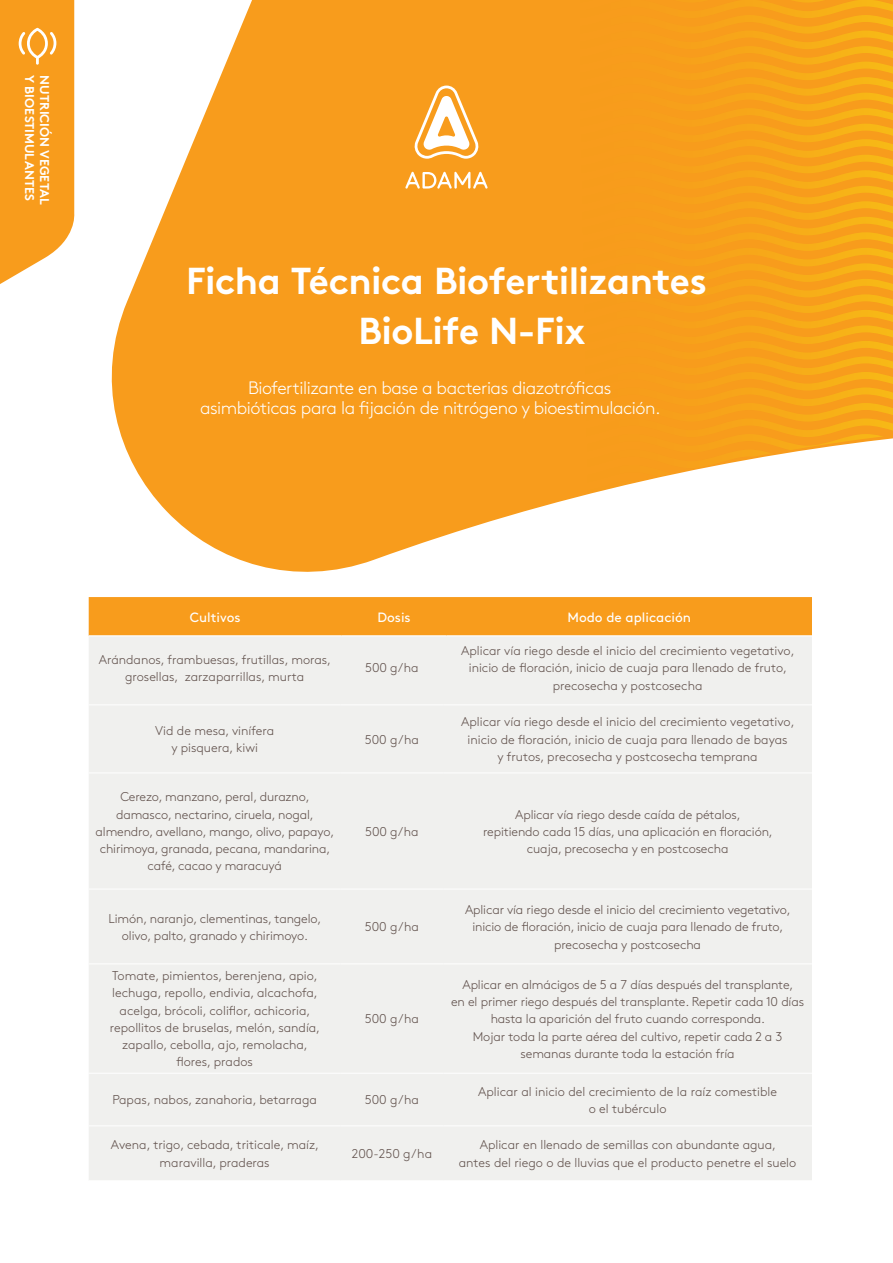
<style>
.page{position:relative;width:893px;height:1263px;background:#fff}
.page>*{position:absolute;margin:0;border:0;box-sizing:border-box;transform-origin:0 0}
.Product_Heading{font:700 37.5px "Brown Std";letter-spacing:-.015em;color:#fff}
.Green_Subhead{font:300 18px/19.5px "Brown Std";letter-spacing:-.025em;color:#fff;text-align:center}
.Table_Head{font:13.5px "Brown Std";color:#fff}
.Body{font:300 12.75px/17.2px "Brown Std";letter-spacing:-.005em;color:#5f4f4a;text-align:center}
.Product_Category{font:700 12.75px "Brown Std";color:#fff}
</style>
<div class="page">
<svg style="left:0;top:0;width:75px;height:284px;background:#f8a531"></svg>
<svg style="left:111px;top:0;width:469px;height:572px;fill:#f89c1c"></svg>
<svg style="left:580px;top:0;width:313px;height:497px;background:#f7a729"></svg>
<svg style="left:414px;top:86px;width:65px;height:73px"></svg>
<svg style="left:405px;top:172px;width:83px;height:17px"></svg>
<div style="left:89px;top:636px;width:723px;height:544px;background:#f0f0ee"></div>
<hr style="left:89px;top:705px;width:252px;height:1px;background:#fff">
<hr style="left:341px;top:705px;width:102px;height:1px;background:#fff">
<hr style="left:443px;top:705px;width:369px;height:1px;background:#fff">
<hr style="left:89px;top:773px;width:252px;height:1px;background:#fff">
<hr style="left:341px;top:773px;width:102px;height:1px;background:#fff">
<hr style="left:443px;top:773px;width:369px;height:1px;background:#fff">
<hr style="left:89px;top:889px;width:252px;height:1px;background:#fff">
<hr style="left:341px;top:889px;width:102px;height:1px;background:#fff">
<hr style="left:443px;top:889px;width:369px;height:1px;background:#fff">
<hr style="left:89px;top:964px;width:252px;height:1px;background:#fff">
<hr style="left:341px;top:964px;width:102px;height:1px;background:#fff">
<hr style="left:443px;top:964px;width:369px;height:1px;background:#fff">
<hr style="left:89px;top:1073px;width:252px;height:1px;background:#fff">
<hr style="left:341px;top:1073px;width:102px;height:1px;background:#fff">
<hr style="left:443px;top:1073px;width:369px;height:1px;background:#fff">
<hr style="left:89px;top:1125px;width:252px;height:1px;background:#fff">
<hr style="left:341px;top:1125px;width:102px;height:1px;background:#fff">
<hr style="left:443px;top:1125px;width:369px;height:1px;background:#fff">
<div style="left:89px;top:597px;width:723px;height:38px;background:#f89c1c"></div>
<p class="Product_Category" style="left:37px;top:75px;width:127px;rotate:90deg">Y BIOESTIMULANTES</p>
<p class="Product_Category" style="left:52px;top:75px;width:131px;rotate:90deg">NUTRICIÓN VEGETAL</p>
<p class="Product_Heading" style="left:186px;top:258px;width:522px">Ficha Técnica Biofertilizantes</p>
<p class="Product_Heading" style="left:358px;top:308px;width:228px">BioLife N-Fix</p>
<p class="Green_Subhead" style="left:200px;top:379px;width:462px">Biofertilizante en base a bacterias diazotróficas asimbióticas para la fijación de nitrógeno y bioestimulación.</p>
<p class="Table_Head" style="left:190px;top:609px;width:52px">Cultivos</p>
<p class="Table_Head" style="left:377px;top:609px;width:35px">Dosis</p>
<p class="Table_Head" style="left:567px;top:609px;width:125px">Modo de aplicación</p>
<p class="Body" style="left:99px;top:651px;width:234px">Arándanos, frambuesas, frutillas, moras, grosellas, zarzaparrillas, murta</p>
<p class="Body" style="left:365px;top:659px;width:55px">500 g/ha</p>
<p class="Body" style="left:155px;top:722px;width:120px">Vid de mesa, vinífera</p>
<p class="Body" style="left:171px;top:739px;width:88px">y pisquera, kiwi</p>
<p class="Body" style="left:96px;top:788px;width:240px">Cerezo, manzano, peral, durazno, damasco, nectarino, ciruela, nogal, almendro, avellano, mango, olivo, papayo, chirimoya, granada, pecana, mandarina, café, cacao y maracuyá</p>
<p class="Body" style="left:365px;top:731px;width:56px">500 g/ha</p>
<p class="Body" style="left:365px;top:823px;width:55px">500 g/ha</p>
<p class="Body" style="left:109px;top:910px;width:214px">Limón, naranjo, clementinas, tangelo, olivo, palto, granado y chirimoyo.</p>
<p class="Body" style="left:365px;top:918px;width:56px">500 g/ha</p>
<p class="Body" style="left:110px;top:967px;width:212px">Tomate, pimientos, berenjena, apio, lechuga, repollo, endivia, alcachofa, acelga, brócoli, coliflor, achicoria, repollitos de bruselas, melón, sandía, zapallo, cebolla, ajo, remolacha, flores, prados</p>
<p class="Body" style="left:365px;top:1010px;width:56px">500 g/ha</p>
<p class="Body" style="left:461px;top:642px;width:335px">Aplicar vía riego desde el inicio del crecimiento vegetativo, inicio de floración, inicio de cuaja para llenado de fruto, precosecha y postcosecha</p>
<p class="Body" style="left:461px;top:714px;width:335px">Aplicar vía riego desde el inicio del crecimiento vegetativo, inicio de floración, inicio de cuaja para llenado de bayas<br>y frutos, precosecha y postcosecha temprana</p>
<p class="Body" style="left:483px;top:806px;width:291px">Aplicar vía riego desde caída de pétalos,<br>repitiendo cada 15 días, una aplicación en floración, cuaja, precosecha y en postcosecha</p>
<p class="Body" style="left:465px;top:901px;width:327px">Aplicar vía riego desde el inicio del crecimiento vegetativo, inicio de floración, inicio de cuaja para llenado de fruto, precosecha y postcosecha</p>
<p class="Body" style="left:451px;top:976px;width:354px">Aplicar en almácigos de 5 a 7 días después del transplante,<br>en el primer riego después del transplante. Repetir cada 10 días hasta la aparición del fruto cuando corresponda.<br>Mojar toda la parte aérea del cultivo, repetir cada 2 a 3 semanas durante toda la estación fría</p>
<p class="Body" style="left:112px;top:1091px;width:206px">Papas, nabos, zanahoria, betarraga</p>
<p class="Body" style="left:365px;top:1091px;width:56px">500 g/ha</p>
<p class="Body" style="left:478px;top:1083px;width:300px">Aplicar al inicio del crecimiento de la raíz comestible o el tubérculo</p>
<p class="Body" style="left:111px;top:1137px;width:210px">Avena, trigo, cebada, triticale, maíz, maravilla, praderas</p>
<p class="Body" style="left:352px;top:1145px;width:82px">200-250 g/ha</p>
<p class="Body" style="left:459px;top:1137px;width:339px">Aplicar en llenado de semillas con abundante agua,<br>antes del riego o de lluvias que el producto penetre el suelo</p>
</div>
